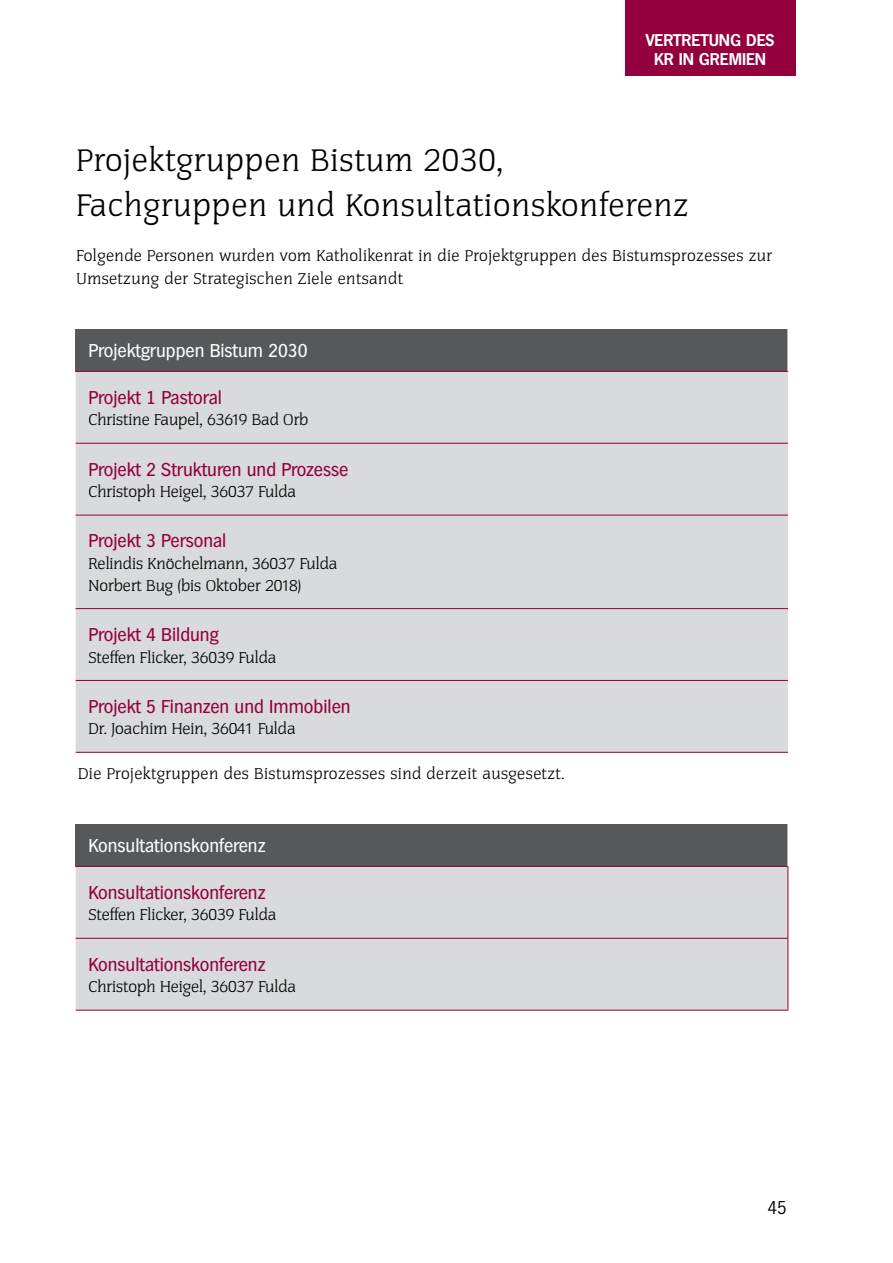
<style>
.page{position:relative;width:893px;height:1263px;background:#fff}
.page>*{position:absolute;margin:0;border:0;box-sizing:border-box;transform-origin:0 0}
.t1{font:300 30px/45px "Congress";letter-spacing:.03em;color:#000}
.t2{font:18px "Hamburg";color:#93003d}
.t3{font:18px "Hamburg";color:#fff}
.t4{font:300 18px "Hamburg";color:#000}
.t5{font:600 16.5px/19.5px "Hamburg";color:#fff;text-align:center}
.t6{font:300 15px/21.6px "Congress";color:#000}
.t7{font:300 15px/22.5px "Congress";letter-spacing:.03em;color:#000}
</style>
<div class="page">
<div style="left:625px;top:0;width:170px;height:75px;background:#93003d"></div>
<div style="left:76px;top:329px;width:712px;height:42px;background:#57585a"></div>
<div style="left:76px;top:372px;width:712px;height:380px;background:#d9dadb"></div>
<hr style="left:76px;top:371px;width:712px;height:1px;background:#93003d">
<hr style="left:76px;top:443px;width:712px;height:1px;background:#93003d">
<hr style="left:76px;top:515px;width:712px;height:1px;background:#93003d">
<hr style="left:76px;top:608px;width:712px;height:1px;background:#93003d">
<hr style="left:76px;top:680px;width:712px;height:1px;background:#93003d">
<hr style="left:76px;top:752px;width:712px;height:1px;background:#93003d">
<div style="left:76px;top:824px;width:712px;height:42px;background:#57585a"></div>
<div style="left:76px;top:867px;width:712px;height:143px;background:#d9dadb"></div>
<hr style="left:76px;top:866px;width:712px;height:1px;background:#93003d">
<hr style="left:788px;top:867px;width:1px;height:71px;background:#93003d">
<hr style="left:76px;top:938px;width:712px;height:1px;background:#93003d">
<hr style="left:788px;top:938px;width:1px;height:72px;background:#93003d">
<hr style="left:76px;top:1010px;width:712px;height:1px;background:#93003d">
<p class="t5" style="left:646px;top:30px;width:129px">VERTRETUNG DES<br>KR IN GREMIEN</p>
<h1 class="t1" style="left:77px;top:139px;width:613px">Projektgruppen Bistum 2030,<br>Fachgruppen und Konsultationskonferenz</h1>
<p class="t7" style="left:77px;top:245px;width:697px">Folgende Personen wurden vom Katholikenrat in die Projektgruppen des Bistumsprozesses zur<br>Umsetzung der Strategischen Ziele entsandt</p>
<p class="t3" style="left:88px;top:341px;width:221px">Projektgruppen Bistum 2030</p>
<p class="t2" style="left:88px;top:387px;width:135px">Projekt 1 Pastoral</p>
<p class="t6" style="left:88px;top:410px;width:222px">Christine Faupel, 63619 Bad Orb</p>
<p class="t2" style="left:88px;top:459px;width:261px">Projekt 2 Strukturen und Prozesse</p>
<p class="t6" style="left:88px;top:481px;width:209px">Christoph Heigel, 36037 Fulda</p>
<p class="t2" style="left:88px;top:531px;width:140px">Projekt 3 Personal</p>
<p class="t6" style="left:88px;top:553px;width:251px">Relindis Knöchelmann, 36037 Fulda<br>Norbert Bug (bis Oktober 2018)</p>
<p class="t2" style="left:88px;top:624px;width:132px">Projekt 4 Bildung</p>
<p class="t6" style="left:88px;top:647px;width:189px">Steffen Flicker, 36039 Fulda</p>
<p class="t2" style="left:88px;top:696px;width:264px">Projekt 5 Finanzen und Immobilen</p>
<p class="t6" style="left:88px;top:719px;width:209px">Dr. Joachim Hein, 36041 Fulda</p>
<p class="t7" style="left:78px;top:763px;width:488px">Die Projektgruppen des Bistumsprozesses sind derzeit ausgesetzt.</p>
<p class="t3" style="left:88px;top:836px;width:178px">Konsultationskonferenz</p>
<p class="t2" style="left:88px;top:882px;width:178px">Konsultationskonferenz</p>
<p class="t6" style="left:88px;top:905px;width:189px">Steffen Flicker, 36039 Fulda</p>
<p class="t2" style="left:88px;top:954px;width:178px">Konsultationskonferenz</p>
<p class="t6" style="left:88px;top:976px;width:209px">Christoph Heigel, 36037 Fulda</p>
<p class="t4" style="left:767px;top:1197px;width:21px">45</p>
</div>
